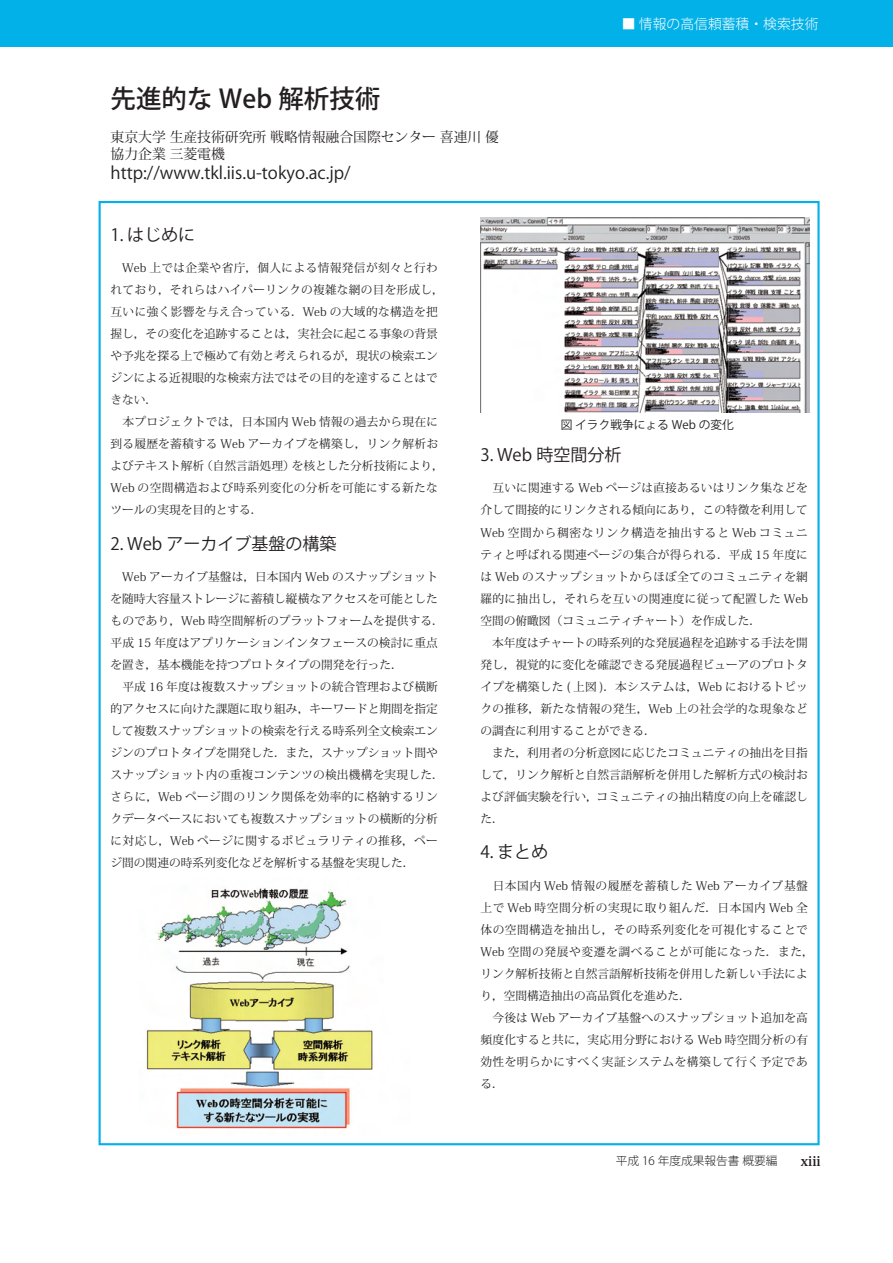
<style>
.page{position:relative;width:893px;height:1263px;background:#fff}
.page>*{position:absolute;margin:0;border:0;box-sizing:border-box;transform-origin:0 0}
.t1{font:500 25.5px "Koz Go Std";color:#231f20}
.t2{font:16.95px "Koz Go Std";color:#231f20}
.t3{font:13.8px/17px "Koz Min Std";color:#231f20}
.t4{font:300 13.8px "Koz Go Std";color:#fff}
.t5{font:11.7px/22px "Koz Min Std";letter-spacing:.005em;color:#231f20}
.t6{font:11.7px/22px "Koz Min Std";letter-spacing:.04em;color:#231f20}
.t7{font:300 11.7px "Koz Go Std";color:#231f20}
.t8{font:11.7px "Koz Go Std";color:#231f20}
.s1{font-family:"Koz Min Std";font-weight:700;font-size:13.8px}
</style>
<div class="page">
<div style="left:0;top:0;width:893px;height:46px;background:#02b1e8"></div>
<img style="left:146px;top:888px;width:227px;height:241px">
<img style="left:480px;top:217px;width:329px;height:195px">
<h1 class="t1" style="left:111px;top:82px;width:271px">先進的な Web 解析技術</h1>
<p class="t3" style="left:111px;top:128px;width:390px">東京大学 生産技術研究所 戦略情報融合国際センター 喜連川 優協力企業 三菱電機</p>
<h2 class="t2" style="left:111px;top:162px;width:242px">http://www.tkl.iis.u-tokyo.ac.jp/</h2>
<p class="t4" style="left:622px;top:15px;width:198px">■ 情報の高信頼蓄積・検索技術</p>
<h2 class="t2" style="left:111px;top:224px;width:86px">1. はじめに</h2>
<p class="t5" style="left:111px;top:257px;width:335px">　Web 上では企業や省庁，個人による情報発信が刻々と行われており，それらはハイパーリンクの複雑な網の目を形成し，互いに強く影響を与え合っている．Web の大域的な構造を把握し，その変化を追跡することは，実社会に起こる事象の背景や予兆を探る上で極めて有効と考えられるが，現状の検索エンジンによる近視眼的な検索方法ではその目的を達することはできない．</p>
<p class="t5" style="left:111px;top:411px;width:335px;text-indent:12px">本プロジェクトでは，日本国内 Web 情報の過去から現在に到る履歴を蓄積する Web アーカイブを構築し，リンク解析およびテキスト解析（自然言語処理）を核とした分析技術により，<br>Web の空間構造および時系列変化の分析を可能にする新たなツールの実現を目的とする．</p>
<h2 class="t2" style="left:111px;top:533px;width:228px">2. Web アーカイブ基盤の構築</h2>
<p class="t5" style="left:111px;top:565px;width:335px">　Web アーカイブ基盤は，日本国内 Web のスナップショットを随時大容量ストレージに蓄積し縦横なアクセスを可能としたものであり，Web 時空間解析のプラットフォームを提供する．平成 15 年度はアプリケーションインタフェースの検討に重点を置き，基本機能を持つプロトタイプの開発を行った．<br>　平成 16 年度は複数スナップショットの統合管理および横断的アクセスに向けた課題に取り組み，キーワードと期間を指定して複数スナップショットの検索を行える時系列全文検索エンジンのプロトタイプを開発した．また，スナップショット間やスナップショット内の重複コンテンツの検出機構を実現した．さらに，Web ページ間のリンク関係を効率的に格納するリンクデータベースにおいても複数スナップショットの横断的分析に対応し，Web ページに関するポピュラリティの推移，ページ間の関連の時系列変化などを解析する基盤を実現した．</p>
<p class="t8" style="left:561px;top:418px;width:175px">図 イラク戦争にょる Web の変化</p>
<h2 class="t2" style="left:480px;top:445px;width:142px">3. Web 時空間分析</h2>
<p class="t5" style="left:480px;top:477px;width:329px">　互いに関連する Web ページは直接あるいはリンク集などを介して間接的にリンクされる傾向にあり，この特徴を利用して<br>Web 空間から稠密なリンク構造を抽出すると Web コミュニティと呼ばれる関連ページの集合が得られる．平成 15 年度には Web のスナップショットからほぼ全てのコミュニティを網羅的に抽出し，それらを互いの関連度に従って配置した Web空間の俯瞰図（コミュニティチャート）を作成した．<br>　本年度はチャートの時系列的な発展過程を追跡する手法を開発し，視覚的に変化を確認できる発展過程ビューアのプロトタイプを構築した ( 上図 )．本システムは，Web におけるトピックの推移，新たな情報の発生，Web 上の社会学的な現象などの調査に利用することができる．<br>　また，利用者の分析意図に応じたコミュニティの抽出を目指して，リンク解析と自然言語解析を併用した解析方式の検討および評価実験を行い，コミュニティの抽出精度の向上を確認した．</p>
<h2 class="t2" style="left:480px;top:842px;width:69px">4. まとめ</h2>
<p class="t6" style="left:480px;top:874px;width:335px">　日本国内 Web 情報の履歴を蓄積した Web アーカイブ基盤上で Web 時空間分析の実現に取り組んだ．日本国内 Web 全体の空間構造を抽出し，その時系列変化を可視化することで<br>Web 空間の発展や変遷を調べることが可能になった．また，リンク解析技術と自然言語解析技術を併用した新しい手法により，空間構造抽出の高品質化を進めた．<br>　今後は Web アーカイブ基盤へのスナップショット追加を高頻度化すると共に，実応用分野における Web 時空間分析の有効性を明らかにすべく実証システムを構築して行く予定である．</p>
<p class="t7" style="left:616px;top:1153px;width:206px">平成 16 年度成果報告書 概要編　　<span class="s1">xiii</span></p>
</div>
